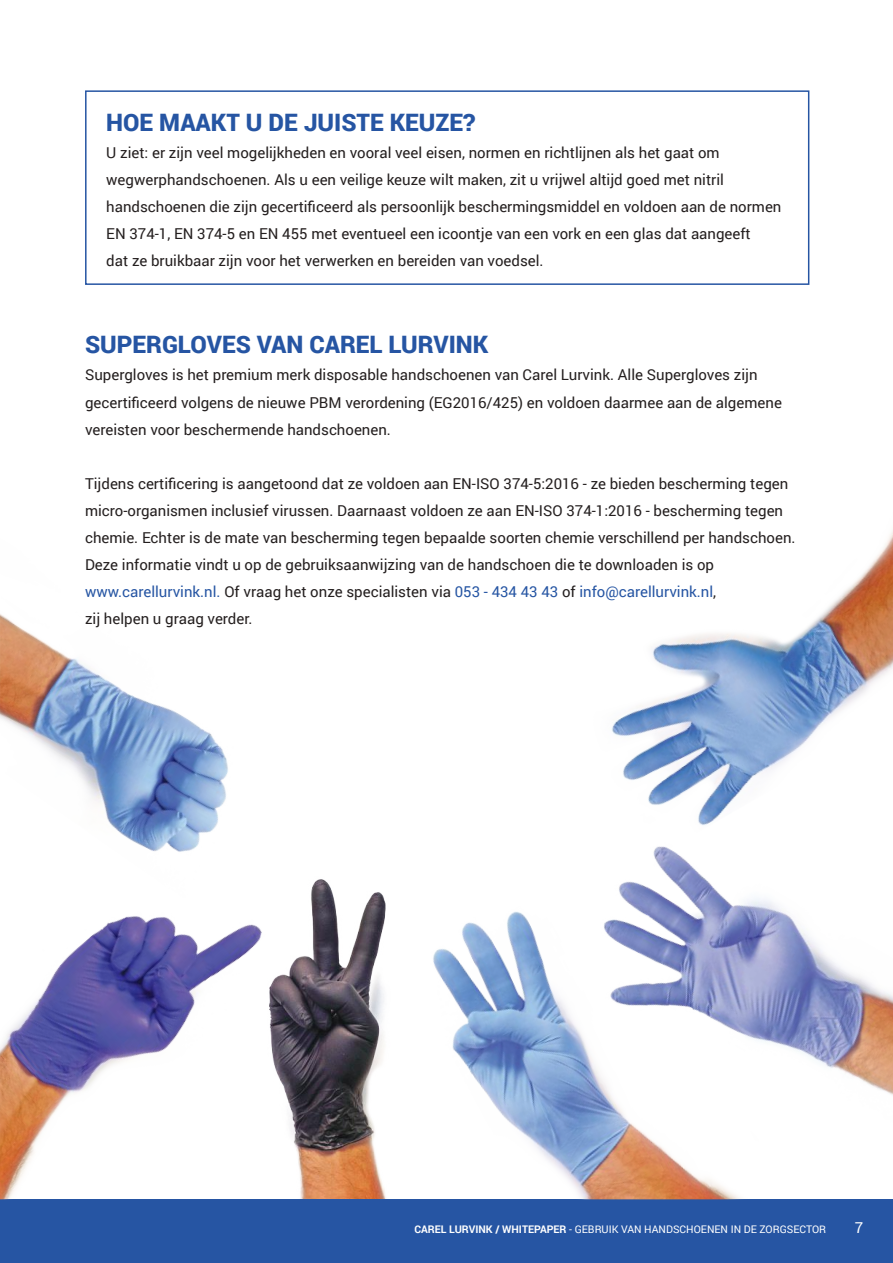
<style>
.page{position:relative;width:893px;height:1263px;background:#fff}
.page>*{position:absolute;margin:0;border:0;box-sizing:border-box;transform-origin:0 0}
.t1{font:900 24px "Roboto";color:#2655a3}
.t2{font:15px/27px "Roboto";color:#241f1f}
.t3{font:15px "Roboto";color:#fff}
.t4{font:10.5px "Roboto";color:#fff}
.s1{color:#2655a3}
.s2{font-weight:700}
</style>
<div class="page">
<div style="left:0;top:1199px;width:893px;height:64px;background:#2655a3"></div>
<img style="left:0;top:614px;width:228px;height:189px">
<img style="left:611px;top:531px;width:282px;height:282px">
<div style="left:85px;top:90px;width:724px;height:195px;border:2px solid #2655a3"></div>
<img style="left:0;top:803px;width:262px;height:396px">
<img style="left:269px;top:879px;width:117px;height:320px">
<img style="left:433px;top:911px;width:308px;height:288px">
<img style="left:546px;top:813px;width:347px;height:363px">
<h1 class="t1" style="left:106px;top:106px;width:371px">HOE MAAKT U DE JUISTE KEUZE?</h1>
<p class="t2" style="left:106px;top:139px;width:677px">U ziet: er zijn veel mogelijkheden en vooral veel eisen, normen en richtlijnen als het gaat om wegwerphandschoenen. Als u een veilige keuze wilt maken, zit u vrijwel altijd goed met nitril handschoenen die zijn gecertificeerd als persoonlijk beschermingsmiddel en voldoen aan de normen EN 374-1, EN 374-5 en EN 455 met eventueel een icoontje van een vork en een glas dat aangeeft<br>dat ze bruikbaar zijn voor het verwerken en bereiden van voedsel.</p>
<h1 class="t1" style="left:85px;top:328px;width:405px">SUPERGLOVES VAN CAREL LURVINK</h1>
<p class="t2" style="left:85px;top:361px;width:698px">Supergloves is het premium merk disposable handschoenen van Carel Lurvink. Alle Supergloves zijn gecertificeerd volgens de nieuwe PBM verordening (EG2016/425) en voldoen daarmee aan de algemene vereisten voor beschermende handschoenen.</p>
<p class="t2" style="left:85px;top:469px;width:712px">Tijdens certificering is aangetoond dat ze voldoen aan EN-ISO 374-5:2016 - ze bieden bescherming tegen micro-organismen inclusief virussen. Daarnaast voldoen ze aan EN-ISO 374-1:2016 - bescherming tegen chemie. Echter is de mate van bescherming tegen bepaalde soorten chemie verschillend per handschoen.<br>Deze informatie vindt u op de gebruiksaanwijzing van de handschoen die te downloaden is op <span class="s1">www.carellurvink.nl.</span> Of vraag het onze specialisten via <span class="s1">053 - 434 43 43</span> of <span class="s1">info@carellurvink.nl</span>,<br>zij helpen u graag verder.</p>
<p class="t4" style="left:414px;top:1222px;width:413px"><span class="s2">CAREL LURVINK / WHITEPAPER</span> - GEBRUIK VAN HANDSCHOENEN IN DE ZORGSECTOR</p>
<p class="t3" style="left:855px;top:1217px;width:10px">7</p>
</div>
